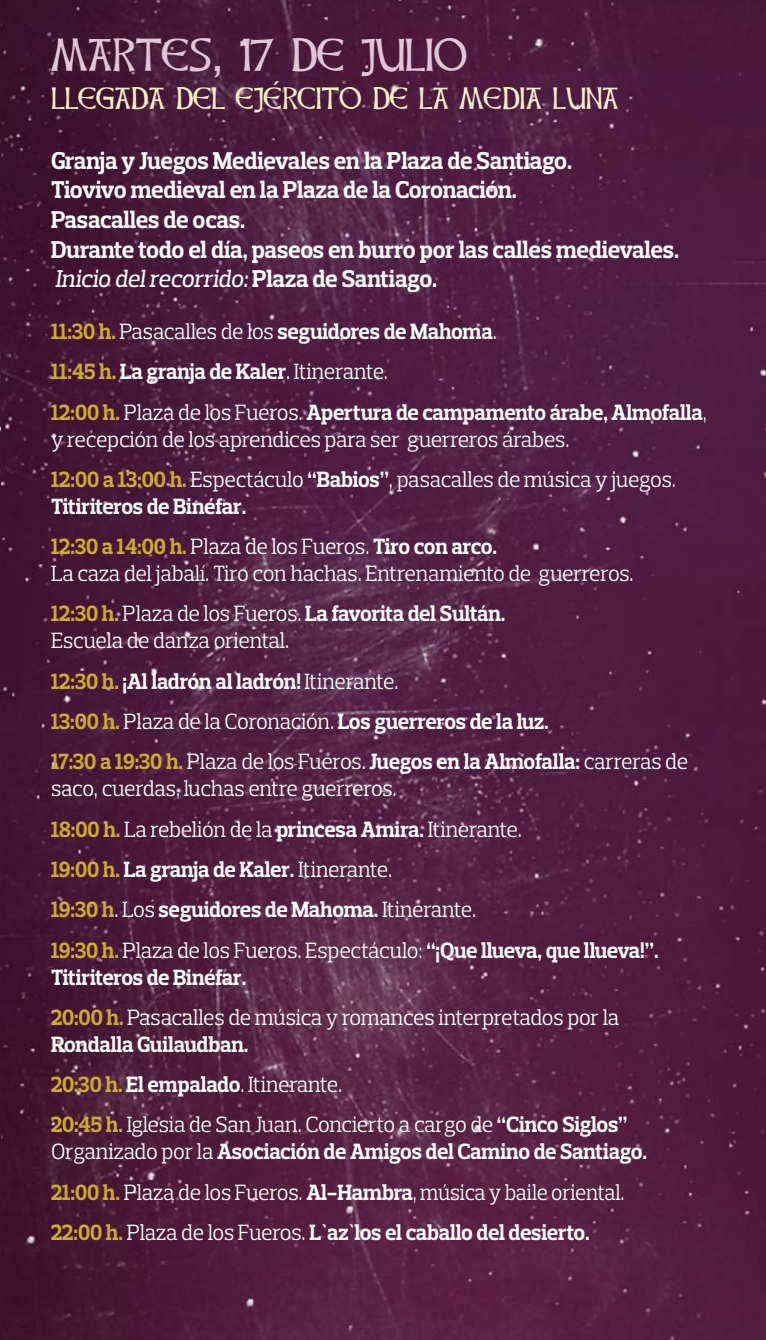
<style>
.page{position:relative;width:766px;height:1340px;background:#fff}
.page>*{position:absolute;margin:0;border:0;box-sizing:border-box;transform-origin:0 0}
.t1{font:40.5px "Celtic Hand";color:#e2c6d8}
.t2{font:27px "Celtic Hand";color:#fff0c9}
.t3{font:27px "Helvetica";color:#fff0c9}
.t4{font:700 24.75px/29.7px "Prelo Slab";letter-spacing:-.015em;color:#fff;scale:.95 1}
.t5{font:22.5px/40.3px "Prelo Slab";letter-spacing:-.015em;color:#fff;scale:.95 1}
.t6{font:700 22.5px/40.3px "Prelo Slab";letter-spacing:-.015em;color:#fff;scale:.95 1}
.s1{font-family:"Lucida Grande"}
.s2{font-weight:500;font-style:italic}
.s3{color:#caad28}
.s4{font-weight:400}
.s5{font-weight:700;color:#caad28}
.s6{font-weight:700}
</style>
<div class="page">
<img style="left:0;top:0;width:1px;height:1339px">
<img style="left:1px;top:0;width:764px;height:1339px">
<h1 class="t1" style="left:51px;top:33px;width:417px">MARTES<span class="s1">,</span> 17 DE JULIO</h1>
<p class="t2" style="left:51px;top:84px;width:568px">LLEGADA DEL EJERCITO DE LA MEDIA LUNA</p>
<p class="t4" style="left:51px;top:148px;width:662px">Granja y Juegos Medievales en la Plaza de Santiago.<br>Tiovivo medieval en la Plaza de la Coronación.<br>Pasacalles de ocas.<br>Durante todo el día, paseos en burro por las calles medievales.<br><span class="s2">Inicio del recorrido:</span> Plaza de Santiago.</p>
<p class="t6" style="left:51px;top:313px;width:691px"><span class="s3">11:30 h.</span> <span class="s4">Pasacalles de los</span> seguidores de Mahoma<span class="s4">.<br></span><span class="s3">11:45 h.</span> La granja de Kaler<span class="s4">. Itinerante.<br></span><span class="s3">12:00 h.</span> <span class="s4">Plaza de los Fueros.</span> Apertura de campamento árabe, Almofalla<span class="s4">,</span></p>
<p class="t5" style="left:51px;top:421px;width:659px">y recepción de los aprendices para ser guerreros árabes.<br><span class="s5">12:00 a 13:00 h.</span> Espectáculo <span class="s6">“Babios”</span>, pasacalles de música y juegos.</p>
<p class="t6" style="left:51px;top:488px;width:471px">Titiriteros de Binéfar.<br><span class="s3">12:30 a 14:00 h.</span> <span class="s4">Plaza de los Fueros.</span> Tiro con arco.</p>
<p class="t5" style="left:51px;top:555px;width:614px">La caza del jabalí. Tiro con hachas. Entrenamiento de guerreros.<br><span class="s5">12:30 h.</span> Plaza de los Fueros. <span class="s6">La favorita del Sultán.</span></p>
<p class="t5" style="left:51px;top:623px;width:671px">Escuela de danza oriental.<br><span class="s5">12:30 h.</span> <span class="s6">¡Al ladrón al ladrón!</span> Itinerante.<br><span class="s5">13:00 h.</span> Plaza de la Coronación. <span class="s6">Los guerreros de la luz.<br></span><span class="s5">17:30 a 19:30 h.</span> Plaza de los Fueros. <span class="s6">Juegos en la Almofalla:</span> carreras de</p>
<p class="t5" style="left:51px;top:770px;width:640px">saco, cuerdas, luchas entre guerreros.<br><span class="s5">18:00 h.</span> La rebelión de la <span class="s6">princesa Amira.</span> Itinerante.<br><span class="s5">19:00 h.</span> <span class="s6">La granja de Kaler.</span> Itinerante.<br><span class="s5">19:30 h</span>. Los <span class="s6">seguidores de Mahoma.</span> Itinerante.<br><span class="s5">19:30 h.</span> Plaza de los Fueros. Espectáculo: <span class="s6">“¡Que llueva, que llueva!”.</span></p>
<p class="t5" style="left:51px;top:958px;width:599px"><span class="s6">Titiriteros de Binéfar.<br></span><span class="s5">20:00 h.</span> Pasacalles de música y romances interpretados por la</p>
<p class="t5" style="left:51px;top:1026px;width:608px"><span class="s6">Rondalla Guilaudban.<br></span><span class="s5">20:30 h.</span> <span class="s6">El empalado</span>. Itinerante.<br><span class="s5">20:45 h.</span> Iglesia de San Juan. Concierto a cargo de <span class="s6">“Cinco Siglos”</span></p>
<p class="t6" style="left:51px;top:1133px;width:628px"><span class="s4">Organizado por la</span> Asociación de Amigos del Camino de Santiago.<br><span class="s3">21:00 h.</span> <span class="s4">Plaza de los Fueros.</span> Al-Hambra<span class="s4">, música y baile oriental.<br></span><span class="s3">22:00 h.</span> <span class="s4">Plaza de los Fueros.</span> L`az`los el caballo del desierto.</p>
<p class="t3" style="left:270px;top:81px;width:10px">´</p>
</div>
